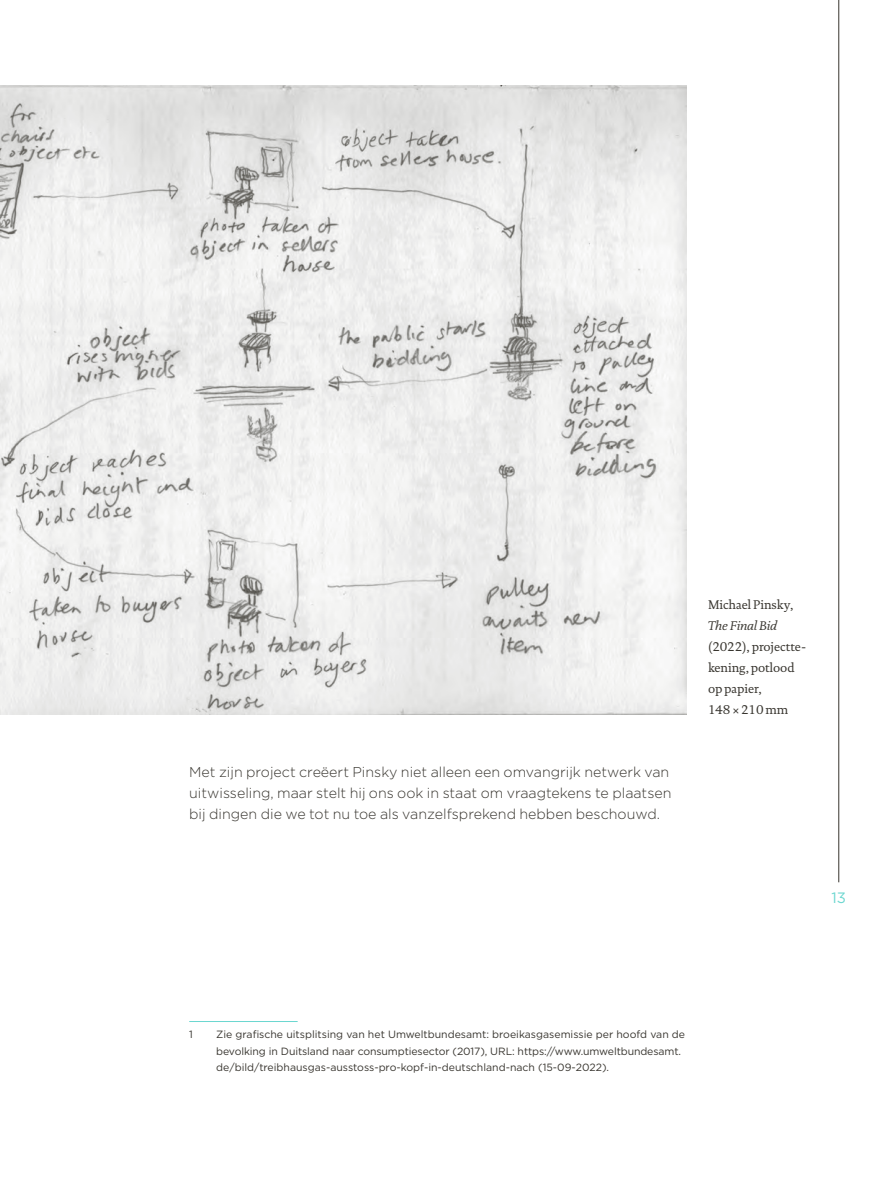
<style>
.page{position:relative;width:893px;height:1191px;background:#fff}
.page>*{position:absolute;margin:0;border:0;box-sizing:border-box;transform-origin:0 0}
.t1{font:15px "Gotham";color:#6cd7d0}
.t2{font:300 14.25px/21px "Gotham";color:#38352f}
.t3{font:12.75px/21px "DTL Documenta TOT";letter-spacing:-.01em;color:#38352f}
.t4{font:italic 12.75px "DTL Documenta TOT";letter-spacing:-.01em;color:#38352f}
.t5{font:10.5px/16.5px "Gotham";color:#38352f}
</style>
<div class="page">
<img style="left:0;top:85px;width:687px;height:629px">
<hr style="left:189px;top:1021px;width:109px;height:1px;background:#6cd7d0">
<hr style="left:838px;top:0;width:1px;height:882px;background:#38352f">
<h2 class="t2" style="left:189px;top:761px;width:484px">Met zijn project creëert Pinsky niet alleen een omvangrijk netwerk van uitwisseling, maar stelt hij ons ook in staat om vraagtekens te plaatsen bij dingen die we tot nu toe als vanzelfsprekend hebben beschouwd.</h2>
<p class="t3" style="left:708px;top:594px;width:87px">Michael Pinsky,</p>
<p class="t4" style="left:708px;top:618px;width:70px">The Final Bid</p>
<p class="t3" style="left:708px;top:636px;width:100px">(2022), projectte&shy;kening, potlood op papier,<br>148 × 210 mm</p>
<h1 class="t1" style="left:831px;top:888px;width:16px">13</h1>
<p class="t5" style="left:189px;top:1026px;width:5px">1</p>
<p class="t5" style="left:216px;top:1026px;width:470px">Zie grafische uitsplitsing van het Umweltbundesamt: broeikasgasemissie per hoofd van de bevolking in Duitsland naar consumptiesector (2017), URL: https://www.umweltbundesamt. de/bild/treibhausgas-ausstoss-pro-kopf-in-deutschland-nach (15-09-2022).</p>
</div>
